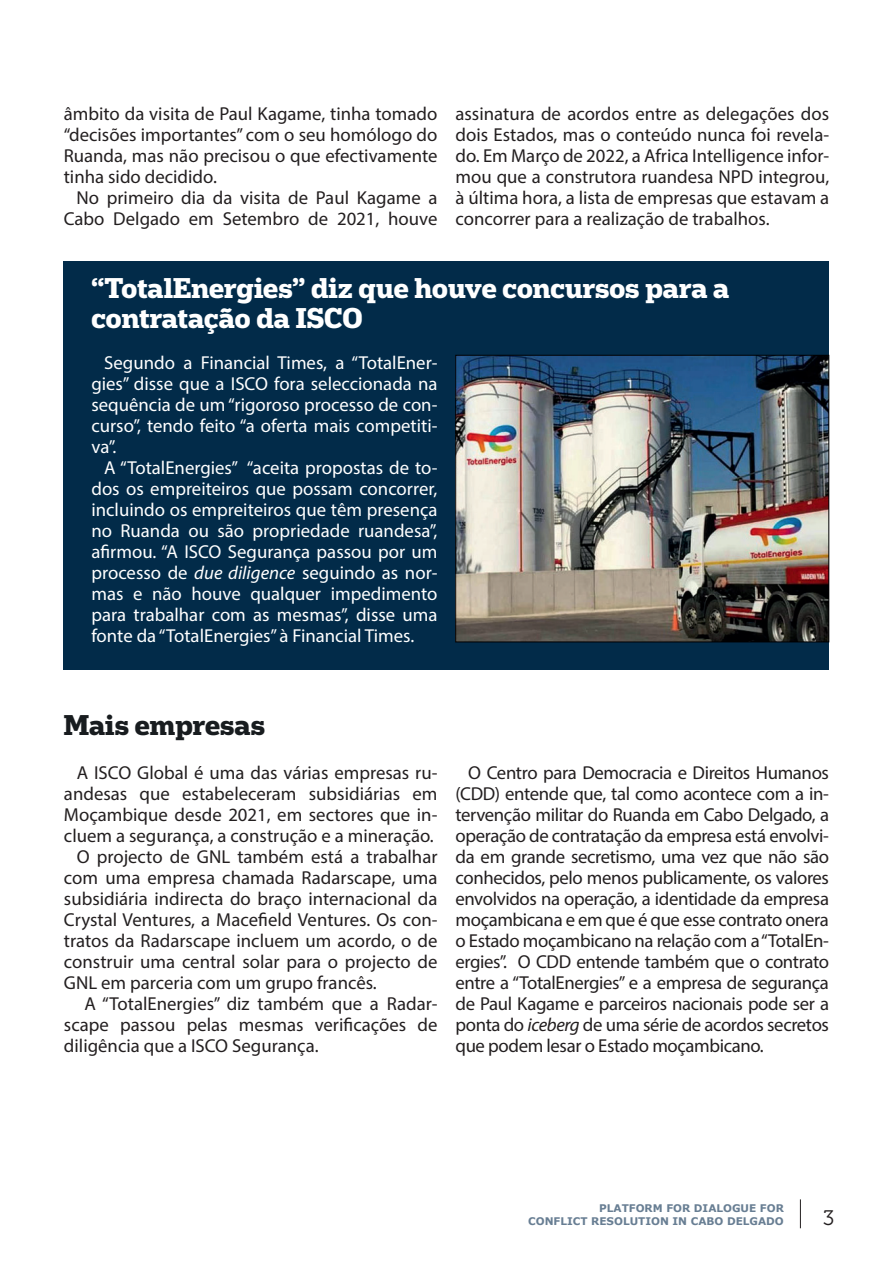
<style>
.page{position:relative;width:893px;height:1263px;background:#fff}
.page>*{position:absolute;margin:0;border:0;box-sizing:border-box;transform-origin:0 0}
.t1{font:700 27px/30px "Popular";color:#fff}
.t2{font:700 27px "Popular";color:#181c1f}
.t3{font:21px "Museo 300";color:#231f20}
.t4{font:18.75px/21px "Myriad Pro";color:#231f20;text-align:justify}
.t5{font:18.75px/21px "Myriad Pro";color:#fff;text-align:justify}
.t6{font:700 10.5px/13.5px "Verdana";color:#687e93;text-align:right}
.s1{font-style:italic}
</style>
<div class="page">
<svg style="left:800px;top:1199px;width:1px;height:29px"></svg>
<div style="left:64px;top:262px;width:765px;height:408px;background:#022b49"></div>
<img style="left:457px;top:357px;width:370px;height:283px">
<div style="left:455px;top:355px;width:374px;height:287px;border:1px solid #000002"></div>
<p class="t4" style="left:64px;top:103px;width:375px">âmbito da visita de Paul Kagame, tinha tomado “decisões importantes” com o seu homólogo do Ruanda, mas não precisou o que efectivamente tinha sido decidido.</p>
<p class="t4" style="left:64px;top:187px;width:375px;text-align:right">No primeiro dia da visita de Paul Kagame a<br>Cabo Delgado em Setembro de 2021, houve</p>
<p class="t4" style="left:455px;top:103px;width:375px">assinatura de acordos entre as delegações dos dois Estados, mas o conteúdo nunca foi revela&shy;do. Em Março de 2022, a Africa Intelligence infor&shy;mou que a construtora ruandesa NPD integrou, à última hora, a lista de empresas que estavam a concorrer para a realização de trabalhos.</p>
<h1 class="t1" style="left:91px;top:272px;width:639px">“TotalEnergies” diz que houve concursos para a contratação da ISCO</h1>
<p class="t5" style="left:91px;top:352px;width:348px;text-indent:13px">Segundo a Financial Times, a “TotalEner&shy;gies” disse que a ISCO fora seleccionada na sequência de um “rigoroso processo de con&shy;curso”, tendo feito “a oferta mais competiti&shy;va”.</p>
<p class="t5" style="left:91px;top:457px;width:348px;text-indent:13px">A “TotalEnergies” “aceita propostas de to&shy;dos os empreiteiros que possam concorrer, incluindo os empreiteiros que têm presença no Ruanda ou são propriedade ruandesa”, afirmou. “A ISCO Segurança passou por um processo de <span class="s1">due diligence</span> seguindo as nor&shy;mas e não houve qualquer impedimento para trabalhar com as mesmas”, disse uma fonte da “TotalEnergies” à Financial Times.</p>
<h1 class="t2" style="left:64px;top:707px;width:203px">Mais empresas</h1>
<p class="t4" style="left:77px;top:762px;width:362px">A ISCO Global é uma das várias empresas ru-</p>
<p class="t4" style="left:64px;top:783px;width:375px">andesas que estabeleceram subsidiárias em</p>
<p class="t4" style="left:64px;top:804px;width:375px">Moçambique desde 2021, em sectores que in-</p>
<p class="t4" style="left:64px;top:825px;width:371px">cluem a segurança, a construção e a mineração.</p>
<p class="t4" style="left:77px;top:846px;width:362px">O projecto de GNL também está a trabalhar</p>
<p class="t4" style="left:64px;top:867px;width:375px">com uma empresa chamada Radarscape, uma</p>
<p class="t4" style="left:64px;top:888px;width:375px">subsidiária indirecta do braço internacional da</p>
<p class="t4" style="left:64px;top:909px;width:375px">Crystal Ventures, a Macefield Ventures. Os con-</p>
<p class="t4" style="left:64px;top:930px;width:375px">tratos da Radarscape incluem um acordo, o de</p>
<p class="t4" style="left:64px;top:951px;width:375px">construir uma central solar para o projecto de</p>
<p class="t4" style="left:64px;top:972px;width:314px">GNL em parceria com um grupo francês.</p>
<p class="t4" style="left:85px;top:993px;width:354px">A “TotalEnergies” diz também que a Radar-</p>
<p class="t4" style="left:64px;top:1014px;width:375px">scape passou pelas mesmas verificações de</p>
<p class="t4" style="left:64px;top:1035px;width:256px">diligência que a ISCO Segurança.</p>
<p class="t4" style="left:455px;top:762px;width:375px;text-indent:13px">O Centro para Democracia e Direitos Humanos (CDD) entende que, tal como acontece com a in&shy;tervenção militar do Ruanda em Cabo Delgado, a operação de contratação da empresa está envolvi&shy;da em grande secretismo, uma vez que não são conhecidos, pelo menos publicamente, os valores envolvidos na operação, a identidade da empresa moçambicana e em que é que esse contrato onera o Estado moçambicano na relação com a “TotalEn&shy;ergies”. O CDD entende também que o contrato entre a “TotalEnergies” e a empresa de segurança de Paul Kagame e parceiros nacionais pode ser a ponta do <span class="s1">iceberg</span> de uma série de acordos secretos que podem lesar o Estado moçambicano.</p>
<p class="t6" style="left:528px;top:1201px;width:257px">PLATFORM FOR DIALOGUE FOR<br>CONFLICT RESOLUTION IN CABO DELGADO</p>
<p class="t3" style="left:823px;top:1206px;width:13px">3</p>
</div>
